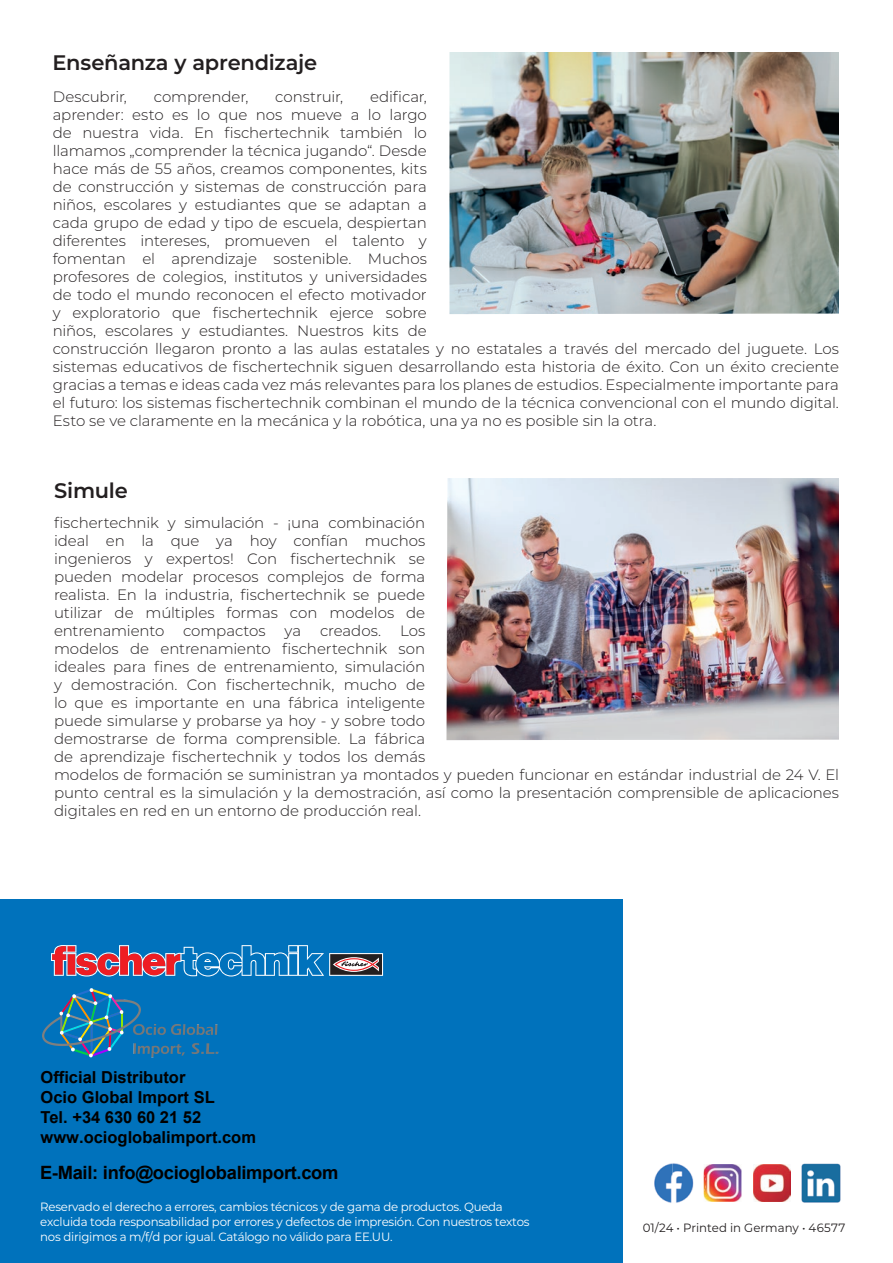
<style>
.page{position:relative;width:893px;height:1263px;background:#fff}
.page>*{position:absolute;margin:0;border:0;box-sizing:border-box;transform-origin:0 0}
.t1{font:600 21px "Montserrat";letter-spacing:-.01em;color:#231f20}
.t2{font:700 18.3px "Arial";letter-spacing:-.015em;color:#000}
.t3{font:700 16.5px/19.8px "Arial";color:#000}
.t4{font:300 15px/18px "Montserrat";letter-spacing:-.005em;color:#231f20}
.t5{font:12px/15px "Montserrat";letter-spacing:-.02em;color:#fff}
.t6{font:12px "Montserrat";letter-spacing:-.005em;color:#231f20}
</style>
<div class="page">
<div style="left:0;top:899px;width:623px;height:364px;background:#0072bc"></div>
<svg style="left:51px;top:945px;width:332px;height:31px"></svg>
<img style="left:446px;top:478px;width:393px;height:262px">
<img style="left:449px;top:52px;width:390px;height:262px">
<img style="left:654px;top:1163px;width:50px;height:40px">
<img style="left:704px;top:1164px;width:37px;height:38px">
<svg style="left:704px;top:1174px;width:2px;height:17px"></svg>
<img style="left:801px;top:1163px;width:40px;height:40px">
<img style="left:753px;top:1164px;width:38px;height:38px">
<img style="left:42px;top:988px;width:177px;height:70px">
<h1 class="t1" style="left:52px;top:48px;width:266px">Enseñanza y aprendizaje</h1>
<p class="t4" style="left:53px;top:87px;width:788px;text-indent:317px">edificar,<br>aprender: esto es lo que nos mueve a lo largo<br>de nuestra vida. En fischertechnik también lo<br>llamamos „comprender la técnica jugando“. Desde<br>hace más de 55 años, creamos componentes, kits<br>de construcción y sistemas de construcción para<br>niños, escolares y estudiantes que se adaptan a<br>cada grupo de edad y tipo de escuela, despiertan<br>diferentes intereses, promueven el talento y<br>fomentan el aprendizaje sostenible. Muchos<br>profesores de colegios, institutos y universidades<br>de todo el mundo reconocen el efecto motivador<br>y exploratorio que fischertechnik ejerce sobre<br>niños, escolares y estudiantes. Nuestros kits de<br>construcción llegaron pronto a las aulas estatales y no estatales a través del mercado del juguete. Los sistemas educativos de fischertechnik siguen desarrollando esta historia de éxito. Con un éxito creciente gracias a temas e ideas cada vez más relevantes para los planes de estudios. Especialmente importante para el futuro: los sistemas fischertechnik combinan el mundo de la técnica convencional con el mundo digital.<br>Esto se ve claramente en la mecánica y la robótica, una ya no es posible sin la otra.</p>
<p class="t4" style="left:53px;top:87px;width:76px">Descubrir,</p>
<p class="t4" style="left:154px;top:87px;width:96px">comprender,</p>
<p class="t4" style="left:275px;top:87px;width:69px">construir,</p>
<h1 class="t1" style="left:54px;top:476px;width:75px">Simule</h1>
<p class="t4" style="left:54px;top:513px;width:373px;text-align:justify">fischertechnik y simulación - ¡una combinación ideal en la que ya hoy confían muchos ingenieros y expertos! Con fischertechnik se pueden modelar procesos complejos de forma realista. En la industria, fischertechnik se puede utilizar de múltiples formas con modelos de entrenamiento</p>
<p class="t4" style="left:183px;top:621px;width:84px">compactos</p>
<p class="t4" style="left:285px;top:621px;width:18px">ya</p>
<p class="t4" style="left:320px;top:621px;width:63px">creados.</p>
<p class="t4" style="left:54px;top:621px;width:786px;text-indent:346px">Los<br>modelos de entrenamiento fischertechnik son<br>ideales para fines de entrenamiento, simulación<br>y demostración. Con fischertechnik, mucho de<br>lo que es importante en una fábrica inteligente<br>puede simularse y probarse ya hoy - y sobre todo<br>demostrarse de forma comprensible. La fábrica<br>de aprendizaje fischertechnik y todos los demás<br>modelos de formación se suministran ya montados y pueden funcionar en estándar industrial de 24 V. El punto central es la simulación y la demostración, así como la presentación comprensible de aplicaciones digitales en red en un entorno de producción real.</p>
<p class="t3" style="left:41px;top:1068px;width:217px">Official Distributor<br>Ocio Global Import SL<br>Tel. +34 630 60 21 52 www.ocioglobalimport.com</p>
<p class="t2" style="left:40px;top:1159px;width:300px">E-Mail: info@ocioglobalimport.com</p>
<p class="t5" style="left:40px;top:1199px;width:491px">Reservado el derecho a errores, cambios técnicos y de gama de productos. Queda excluida toda responsabilidad por errores y defectos de impresión. Con nuestros textos nos dirigimos a m/f/d por igual. Catálogo no válido para EE.UU.</p>
<p class="t6" style="left:643px;top:1219px;width:204px">01/24 • Printed in Germany • 46577</p>
</div>
